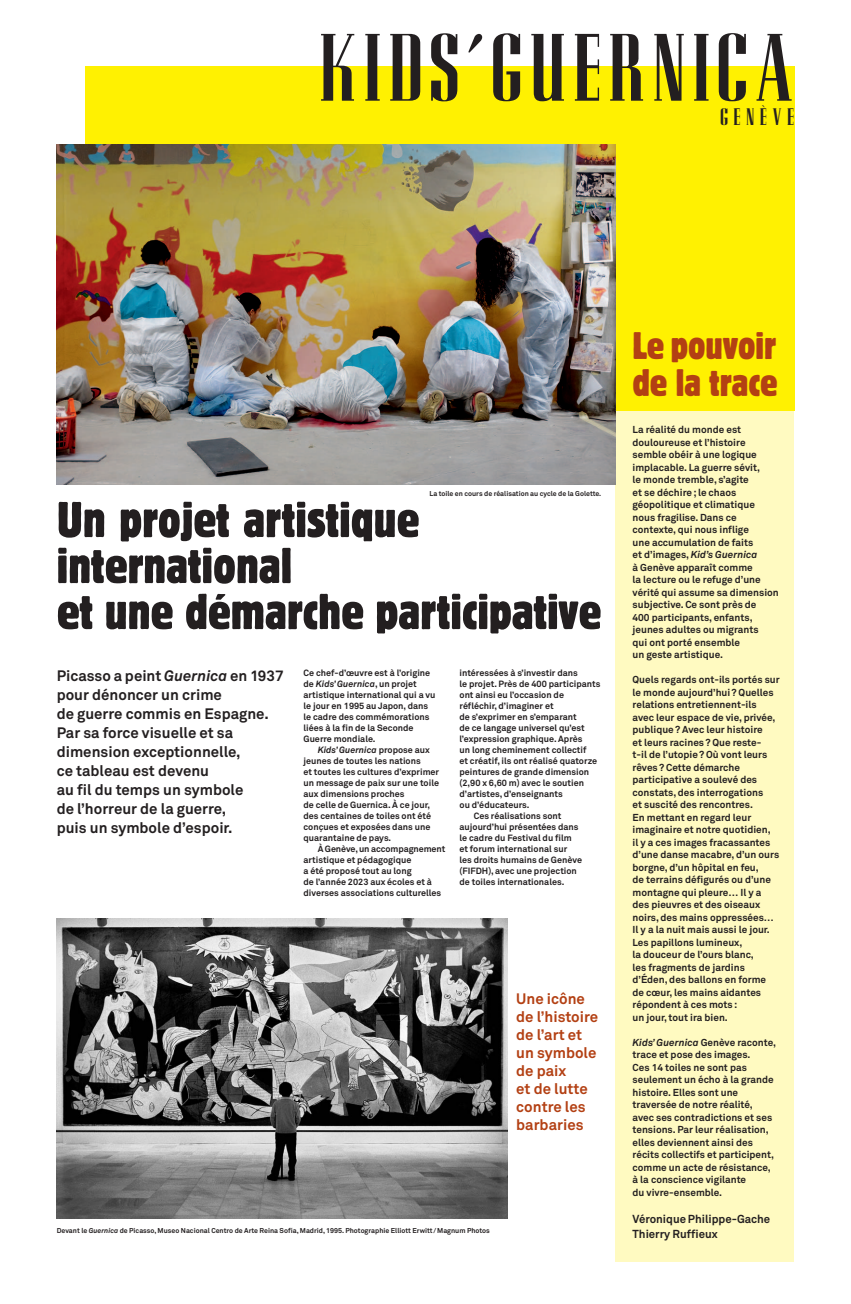
<style>
.page{position:relative;width:851px;height:1304px;background:#fff}
.page>*{position:absolute;margin:0;border:0;box-sizing:border-box;transform-origin:0 0}
.t1{font:100px "Corvinus Skyline ICG";letter-spacing:.05em;color:#231f20}
.t2{font:condensed 50px/46px "Block BE";color:#231f20}
.t3{font:condensed 38px/37px "Block BE";color:#b34013}
.t4{font:25px "Corvinus Skyline ICG";letter-spacing:.2em;color:#231f20}
.t5{font:700 15px/19px "Akkurat";color:#231f20}
.t6{font:700 15px/18px "Akkurat";color:#b34013}
.t7{font:700 11.5px/15px "Akkurat";color:#231f20}
.t8{font:700 10px/12.5px "Akkurat";color:#231f20}
.t9{font:700 9px/11px "Akkurat";color:#231f20}
.t10{font:700 7px "Akkurat";color:#231f20}
.s1{font-style:italic}
</style>
<div class="page">
<div style="left:615px;top:411px;width:179px;height:850px;background:#fffac1"></div>
<div style="left:85px;top:67px;width:709px;height:344px;background:#fff101"></div>
<img style="left:57px;top:145px;width:558px;height:340px">
<img style="left:57px;top:918px;width:450px;height:301px">
<h1 class="t1" style="left:317px;top:32px;width:478px">KIDS’GUERNICA</h1>
<h3 class="t4" style="left:720px;top:107px;width:76px">GENÈVE</h3>
<p class="t10" style="left:429px;top:491px;width:173px">La toile en cours de réalisation au cycle de la Golette.</p>
<h2 class="t2" style="left:57px;top:498px;width:546px">Un projet artistique international<br>et une démarche participative</h2>
<h3 class="t5" style="left:57px;top:668px;width:228px">Picasso a peint <span class="s1">Guernica</span> en 1937 pour dénoncer un crime<br>de guerre commis en Espagne.<br>Par sa force visuelle et sa dimension exceptionnelle,<br>ce tableau est devenu<br>au fil du temps un symbole<br>de l’horreur de la guerre,<br>puis un symbole d’espoir.</h3>
<p class="t9" style="left:303px;top:668px;width:133px">Ce chef-d’œuvre est à l’origine de <span class="s1">Kids’ Guernica</span>, un projet artistique international qui a vu le jour en 1995 au Japon, dans le cadre des commémorations liées à la fin de la Seconde<br>Guerre mondiale.</p>
<p class="t9" style="left:303px;top:745px;width:137px;text-indent:14px"><span class="s1">Kids’ Guernica</span> propose aux jeunes de toutes les nations<br>et toutes les cultures d’exprimer un message de paix sur une toile aux dimensions proches<br>de celle de Guernica. À ce jour, des centaines de toiles ont été conçues et exposées dans une quarantaine de pays.</p>
<p class="t9" style="left:303px;top:844px;width:143px;text-indent:14px">À Genève, un accompagnement artistique et pédagogique<br>a été proposé tout au long<br>de l’année 2023 aux écoles et à diverses associations culturelles</p>
<p class="t9" style="left:459px;top:668px;width:120px">intéressées à s’investir dans</p>
<p class="t9" style="left:459px;top:679px;width:142px">le projet. Près de 400 participants</p>
<p class="t9" style="left:459px;top:690px;width:106px">ont ainsi eu l’occasion de</p>
<p class="t9" style="left:459px;top:701px;width:96px">réfléchir, d’imaginer et</p>
<p class="t9" style="left:459px;top:712px;width:119px">de s’exprimer en s’emparant</p>
<p class="t9" style="left:459px;top:723px;width:127px">de ce langage universel qu’est</p>
<p class="t9" style="left:459px;top:734px;width:124px">l’expression graphique. Après</p>
<p class="t9" style="left:459px;top:745px;width:128px">un long cheminement collectif</p>
<p class="t9" style="left:459px;top:756px;width:139px">et créatif, ils ont réalisé quatorze</p>
<p class="t9" style="left:459px;top:767px;width:131px">peintures de grande dimension</p>
<p class="t9" style="left:459px;top:778px;width:126px">(2,90 x 6,60 m) avec le soutien</p>
<p class="t9" style="left:459px;top:789px;width:105px">d’artistes, d’enseignants</p>
<p class="t9" style="left:459px;top:800px;width:71px">ou d’éducateurs.</p>
<p class="t9" style="left:473px;top:811px;width:89px">Ces réalisations sont</p>
<p class="t9" style="left:459px;top:822px;width:121px">aujourd’hui présentées dans</p>
<p class="t9" style="left:459px;top:833px;width:114px">le cadre du Festival du film</p>
<p class="t9" style="left:459px;top:844px;width:109px">et forum international sur</p>
<p class="t9" style="left:459px;top:855px;width:124px">les droits humains de Genève</p>
<p class="t9" style="left:459px;top:866px;width:119px">(FIFDH), avec une projection</p>
<p class="t9" style="left:459px;top:877px;width:106px">de toiles internationales.</p>
<h3 class="t6" style="left:516px;top:992px;width:83px">Une icône de l’histoire de l’art et un symbole de paix<br>et de lutte contre les barbaries</h3>
<p class="t10" style="left:57px;top:1228px;width:434px">Devant le <span class="s1">Guernica</span> de Picasso, Museo Nacional Centro de Arte Reina Sofía, Madrid, 1995. Photographie Elliott Erwitt / Magnum Photos</p>
<h3 class="t3" style="left:632px;top:328px;width:147px">Le pouvoir de la trace</h3>
<p class="t8" style="left:632px;top:424px;width:148px">La réalité du monde est douloureuse et l’histoire semble obéir à une logique implacable. La guerre sévit,<br>le monde tremble, s’agite<br>et se déchire ; le chaos géopolitique et climatique nous fragilise. Dans ce contexte, qui nous inflige<br>une accumulation de faits<br>et d’images, <span class="s1">Kid’s Guernica<br></span>à Genève apparaît comme<br>la lecture ou le refuge d’une vérité qui assume sa dimension subjective. Ce sont près de<br>400 participants, enfants, jeunes adultes ou migrants<br>qui ont porté ensemble<br>un geste artistique.</p>
<p class="t8" style="left:632px;top:674px;width:149px">Quels regards ont-ils portés sur le monde aujourd’hui ? Quelles relations entretiennent-ils avec leur espace de vie, privée, publique ? Avec leur histoire<br>et leurs racines ? Que reste-<br>t-il de l’utopie ? Où vont leurs rêves ? Cette démarche participative a soulevé des constats, des interrogations<br>et suscité des rencontres.<br>En mettant en regard leur imaginaire et notre quotidien,<br>il y a ces images fracassantes d’une danse macabre, d’un ours borgne, d’un hôpital en feu,<br>de terrains défigurés ou d’une montagne qui pleure… Il y a des pieuvres et des oiseaux noirs, des mains oppressées…<br>Il y a la nuit mais aussi le jour.<br>Les papillons lumineux,<br>la douceur de l’ours blanc,<br>les fragments de jardins d’Éden, des ballons en forme de cœur, les mains aidantes répondent à ces mots :<br>un jour, tout ira bien.</p>
<p class="t8" style="left:632px;top:1037px;width:145px"><span class="s1">Kids’ Guernica</span> Genève raconte, trace et pose des images.<br>Ces 14 toiles ne sont pas seulement un écho à la grande histoire. Elles sont une traversée de notre réalité, avec ses contradictions et ses tensions. Par leur réalisation, elles deviennent ainsi des récits collectifs et participent, comme un acte de résistance, à la conscience vigilante<br>du vivre-ensemble.</p>
<p class="t7" style="left:632px;top:1212px;width:139px">Véronique Philippe-Gache<br>Thierry Ruffieux</p>
</div>
